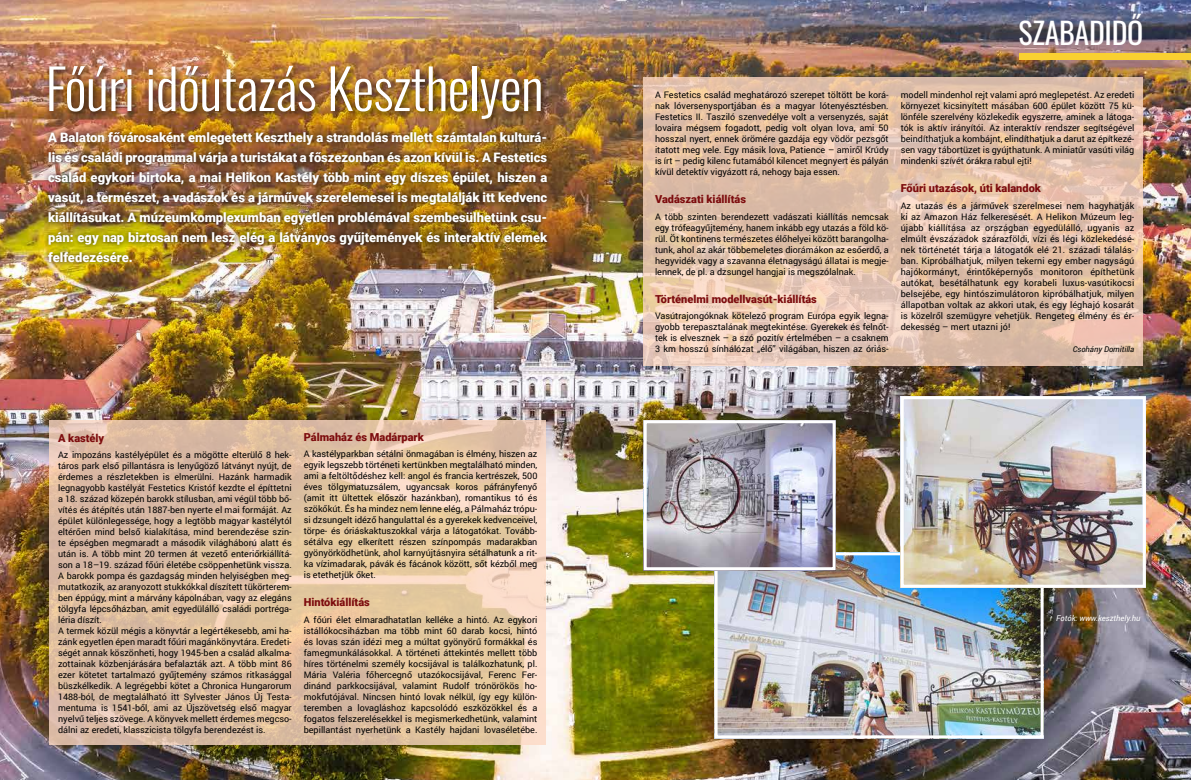
<style>
.page{position:relative;width:1191px;height:780px;background:#fff}
.page>*{position:absolute;margin:0;border:0;box-sizing:border-box;transform-origin:0 0}
.t1{font:300 55px "Oswald";letter-spacing:-.01em;color:#fff}
.t2{font:30px "Oswald";letter-spacing:-.01em;color:#fff}
.t3{font:900 13px/20px "Roboto";color:#fff;text-align:justify}
.t4{font:900 11px "Roboto";color:#7d0c0e}
.t5{font:9px/11px "Roboto";color:#000;text-align:justify}
.t6{font:italic 8px "Roboto";color:#fff}
.t7{font:italic 8px "Roboto";color:#000}
</style>
<div class="page">
<img style="left:0;top:0;width:1191px;height:780px">
<svg style="left:50px;top:420px;width:496px;height:324px;background:#e1c2a4"></svg>
<svg style="left:643px;top:77px;width:500px;height:288px;background:#e4c3ad"></svg>
<div style="left:45px;top:62px;width:505px;height:66px;background:#000;opacity:.75"></div>
<div style="left:43px;top:127px;width:509px;height:141px;background:#000;opacity:.75"></div>
<div style="left:1019px;top:53px;width:172px;height:7px;background:#f9d031"></div>
<img style="left:718px;top:556px;width:321px;height:178px">
<div style="left:714px;top:552px;width:329px;height:186px;border:3px solid #fff"></div>
<img style="left:904px;top:400px;width:237px;height:183px">
<div style="left:900px;top:396px;width:245px;height:191px;border:3px solid #fff"></div>
<img style="left:647px;top:424px;width:184px;height:142px">
<div style="left:643px;top:420px;width:192px;height:150px;border:3px solid #fff"></div>
<h1 class="t1" style="left:45px;top:40px;width:499px">Főúri időutazás Keszthelyen</h1>
<p class="t3" style="left:48px;top:127px;width:500px">A Balaton fővárosaként emlegetett Keszthely a strandolás mellett számtalan kulturá&shy;lis és családi programmal várja a turistákat a főszezonban és azon kívül is. A Festetics család egykori birtoka, a mai Helikon Kastély több mint egy díszes épület, hiszen a vasút, a természet, a vadászok és a járművek szerelemesei is megtalálják itt kedvenc kiállításukat. A múzeumkomplexumban egyetlen problémával szembesülhetünk csu&shy;pán: egy nap biztosan nem lesz elég a látványos gyűjtemények és interaktív elemek felfedezésére.</p>
<p class="t4" style="left:58px;top:430px;width:48px">A kastély</p>
<p class="t5" style="left:58px;top:449px;width:235px;text-align:left">Az impozáns kastélyépület és a mögötte elterülő 8 hek&shy;táros park első pillantásra is lenyűgöző látványt nyújt, de érdemes a részletekben is elmerülni. Hazánk harmadik legnagyobb kastélyát Festetics Kristóf kezdte el építtetni a 18. század közepén barokk stílusban, ami végül több bő&shy;vítés és átépítés után 1887-ben nyerte el mai formáját. Az épület különlegessége, hogy a legtöbb magyar kastélytól eltérően mind belső kialakítása, mind berendezése szin&shy;te épségben megmaradt a második világháború alatt és után is. A több mint 20 termen át vezető enteriőrkiállítá&shy;son a 18–19. század főúri életébe csöppenhetünk vissza.<br>A barokk pompa és gazdagság minden helyiségben meg&shy;mutatkozik, az aranyozott stukkókkal díszített tükörterem&shy;ben éppúgy, mint a márvány kápolnában, vagy az elegáns tölgyfa lépcsőházban, amit egyedülálló családi portréga&shy;léria díszít.<br>A termek közül mégis a könyvtár a legértékesebb, ami ha&shy;zánk egyetlen épen maradt főúri magánkönyvtára. Eredeti&shy;ségét annak köszönheti, hogy 1945-ben a család alkalma&shy;zottainak közbenjárására befalazták azt. A több mint 86 ezer kötetet tartalmazó gyűjtemény számos ritkasággal büszkélkedik. A legrégebbi kötet a Chronica Hungarorum 1488-ból, de megtalálható itt Sylvester János Új Testa&shy;mentuma is 1541-ből, ami az Újszövetség első magyar nyelvű teljes szövege. A könyvek mellett érdemes megcso&shy;dálni az eredeti, klasszicista tölgyfa berendezést is.</p>
<p class="t4" style="left:304px;top:429px;width:121px">Pálmaház és Madárpark</p>
<p class="t5" style="left:304px;top:448px;width:235px">A kastélyparkban sétálni önmagában is élmény, hiszen az egyik legszebb történeti kertünkben megtalálható minden, ami a feltöltődéshez kell: angol és francia kertrészek, 500 éves tölgymatuzsálem, ugyancsak koros páfrányfenyő (amit itt ültettek először hazánkban), romantikus tó és szökőkút. És ha mindez nem lenne elég, a Pálmaház trópu&shy;si dzsungelt idéző hangulattal és a gyerekek kedvenceivel, törpe- és óriáskaktuszokkal várja a látogatókat. Tovább&shy;sétálva egy elkerített részen színpompás madarakban gyönyörködhetünk, ahol karnyújtásnyira sétálhatunk a rit&shy;ka vízimadarak, pávák és fácánok között, sőt kézből meg is etethetjük őket.</p>
<p class="t4" style="left:304px;top:594px;width:68px">Hintókiállítás</p>
<p class="t5" style="left:304px;top:614px;width:235px">A főúri élet elmaradhatatlan kelléke a hintó. Az egykori istállókocsiházban ma több mint 60 darab kocsi, hintó és lovas szán idézi meg a múltat gyönyörű formákkal és famegmunkálásokkal. A történeti áttekintés mellett több híres történelmi személy kocsijával is találkozhatunk, pl.<br>Mária Valéria főhercegnő utazókocsijával, Ferenc Fer&shy;dinánd parkkocsijával, valamint Rudolf trónörökös ho&shy;mokfutójával. Nincsen hintó lovak nélkül, így egy külön&shy;teremben a lovagláshoz kapcsolódó eszközökkel és a fogatos felszerelésekkel is megismerkedhetünk, valamint bepillantást nyerhetünk a Kastély hajdani lovaséletébe.</p>
<h2 class="t2" style="left:1018px;top:6px;width:126px">SZABADIDŐ</h2>
<p class="t5" style="left:655px;top:89px;width:235px">A Festetics család meghatározó szerepet töltött be korá&shy;nak lóversenysportjában és a magyar lótenyésztésben.<br>Festetics II. Tasziló szenvedélye volt a versenyzés, saját lovaira mégsem fogadott, pedig volt olyan lova, ami 50 hosszal nyert, ennek örömére gazdája egy vödör pezsgőt itatott meg vele. Egy másik lova, Patience – amiről Krúdy is írt – pedig kilenc futamából kilencet megnyert és pályán kívül detektív vigyázott rá, nehogy baja essen.</p>
<p class="t4" style="left:655px;top:191px;width:92px">Vadászati kiállítás</p>
<p class="t5" style="left:655px;top:210px;width:235px">A több szinten berendezett vadászati kiállítás nemcsak egy trófeagyűjtemény, hanem inkább egy utazás a föld kö&shy;rül. Öt kontinens természetes élőhelyei között barangolha&shy;tunk, ahol az akár többemeletes diorámákon az esőerdő, a hegyvidék vagy a szavanna életnagyságú állatai is megje&shy;lennek, de pl. a dzsungel hangjai is megszólalnak.</p>
<p class="t4" style="left:655px;top:291px;width:163px">Történelmi modellvasút-kiállítás</p>
<p class="t5" style="left:655px;top:310px;width:235px">Vasútrajongóknak kötelező program Európa egyik legna&shy;gyobb terepasztalának megtekintése. Gyerekek és felnőt&shy;tek is elvesznek – a szó pozitív értelmében – a csaknem 3 km hosszú sínhálózat „élő” világában, hiszen az óriás-</p>
<p class="t5" style="left:900px;top:89px;width:235px">modell mindenhol rejt valami apró meglepetést. Az eredeti környezet kicsinyített másában 600 épület között 75 kü&shy;lönféle szerelvény közlekedik egyszerre, aminek a látoga&shy;tók is aktív irányítói. Az interaktív rendszer segítségével beindíthatjuk a kombájnt, elindíthatjuk a darut az építkezé&shy;sen vagy tábortüzet is gyújthatunk. A miniatűr vasúti világ mindenki szívét órákra rabul ejti!</p>
<p class="t4" style="left:900px;top:180px;width:142px">Főúri utazások, úti kalandok</p>
<p class="t5" style="left:900px;top:199px;width:235px">Az utazás és a járművek szerelmesei nem hagyhatják ki az Amazon Ház felkeresését. A Helikon Múzeum leg&shy;újabb kiállítása az országban egyedülálló, ugyanis az elmúlt évszázadok szárazföldi, vízi és légi közlekedésé&shy;nek történetét tárja a látogatók elé 21. századi tálalás&shy;ban. Kipróbálhatjuk, milyen tekerni egy ember nagyságú hajókormányt, érintőképernyős monitoron építhetünk autókat, besétálhatunk egy korabeli luxus-vasútikocsi belsejébe, egy hintószimulátoron kipróbálhatjuk, milyen állapotban voltak az akkori utak, és egy léghajó kosarát is közelről szemügyre vehetjük. Rengeteg élmény és ér&shy;dekesség – mert utazni jó!</p>
<p class="t7" style="left:1072px;top:343px;width:63px">Csohány Domitilla</p>
<p class="t6" style="left:1056px;top:612px;width:86px">Fotók: www.keszthely.hu</p>
</div>
